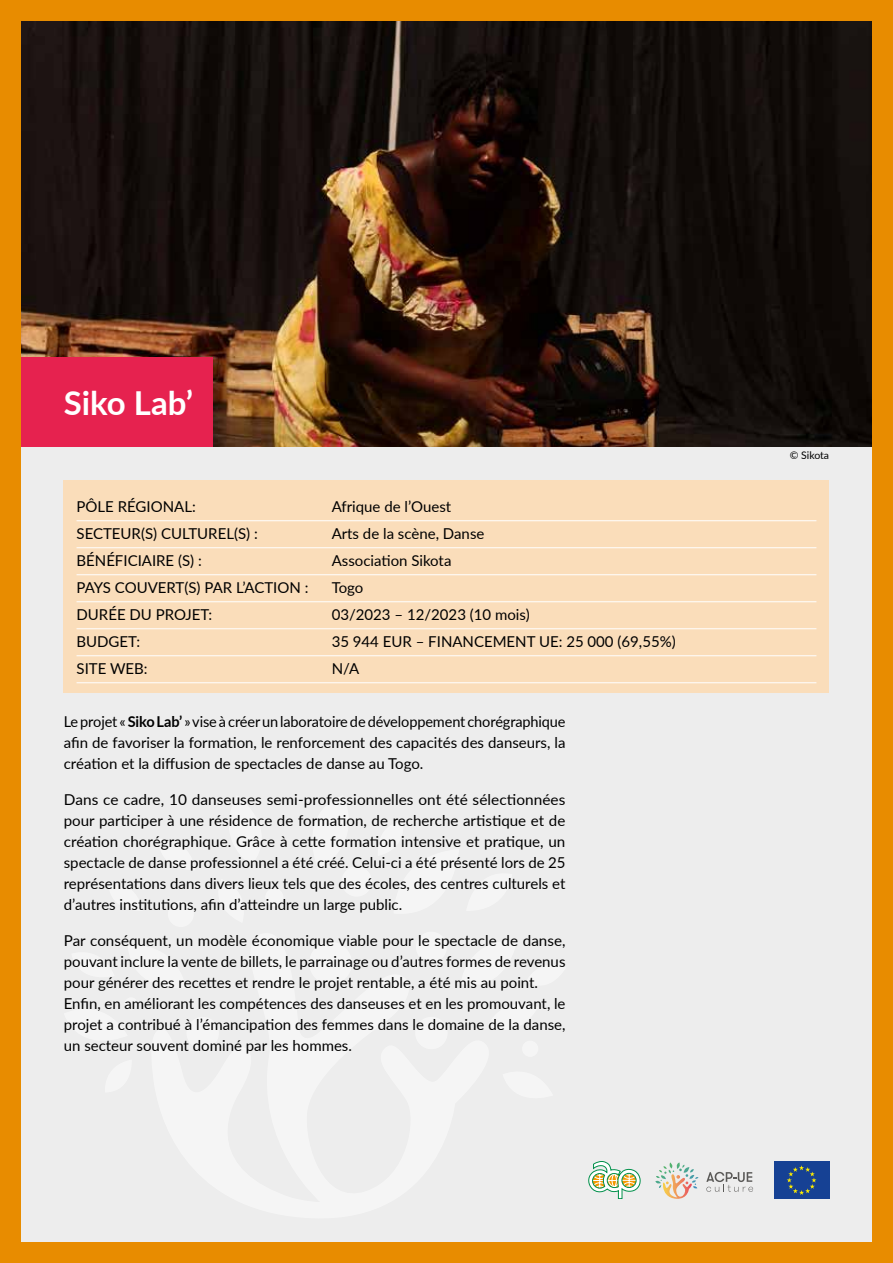
<style>
.page{position:relative;width:893px;height:1263px;background:#e88c00}
.page>*{position:absolute;margin:0;border:0;box-sizing:border-box;transform-origin:0 0}
.t1{font:700 33px "Lato";color:#fff}
.t2{font:15px/21px "Lato";color:#000;text-align:justify}
.t3{font:10.5px "Lato";letter-spacing:-.005em;color:#000}
.s1{font-weight:700}
</style>
<div class="page">
<div style="left:21px;top:21px;width:851px;height:1221px;background:#ededed"></div>
<div style="left:187px;top:1017px;width:32px;height:32px;background:#f5f5f5;border-radius:50%"></div>
<div style="left:309px;top:942px;width:43px;height:42px;background:#f5f5f5;border-radius:50%"></div>
<div style="left:415px;top:1017px;width:33px;height:32px;background:#f5f5f5;border-radius:50%"></div>
<div style="left:265px;top:888px;width:18px;height:18px;background:#f5f5f5;border-radius:50%"></div>
<div style="left:168px;top:901px;width:26px;height:26px;background:#f5f5f5;border-radius:50%"></div>
<div style="left:125px;top:997px;width:13px;height:13px;background:#f5f5f5;border-radius:50%"></div>
<div style="left:416px;top:932px;width:31px;height:30px;background:#f5f5f5;border-radius:50%"></div>
<div style="left:341px;top:866px;width:31px;height:31px;background:#f5f5f5;border-radius:50%"></div>
<div style="left:522px;top:1041px;width:16px;height:16px;background:#f5f5f5;border-radius:50%"></div>
<div style="left:64px;top:480px;width:765px;height:213px;background:#faddba"></div>
<hr style="left:77px;top:520px;width:739px;height:1px;background:#fff">
<hr style="left:77px;top:547px;width:739px;height:1px;background:#fff">
<hr style="left:77px;top:574px;width:739px;height:1px;background:#fff">
<hr style="left:77px;top:601px;width:739px;height:1px;background:#fff">
<hr style="left:77px;top:628px;width:739px;height:1px;background:#fff">
<hr style="left:77px;top:655px;width:739px;height:1px;background:#fff">
<hr style="left:77px;top:682px;width:739px;height:1px;background:#fff">
<svg style="left:588px;top:1161px;width:52px;height:38px"></svg>
<div style="left:774px;top:1162px;width:55px;height:37px;background:#164194"></div>
<svg style="left:787px;top:1165px;width:29px;height:30px"></svg>
<svg style="left:706px;top:1172px;width:47px;height:20px"></svg>
<svg style="left:655px;top:1162px;width:43px;height:37px"></svg>
<img style="left:21px;top:21px;width:851px;height:425px">
<div style="left:21px;top:357px;width:192px;height:89px;background:#e6224f"></div>
<h1 class="t1" style="left:64px;top:379px;width:131px">Siko Lab’</h1>
<p class="t2" style="left:77px;top:495px;width:121px">PÔLE RÉGIONAL:</p>
<p class="t2" style="left:332px;top:495px;width:121px">Afrique de l’Ouest</p>
<p class="t2" style="left:77px;top:522px;width:183px">SECTEUR(S) CULTUREL(S) :</p>
<p class="t2" style="left:332px;top:522px;width:154px">Arts de la scène, Danse</p>
<p class="t2" style="left:77px;top:549px;width:127px">BÉNÉFICIAIRE (S) :</p>
<p class="t2" style="left:332px;top:549px;width:121px">Association Sikota</p>
<p class="t2" style="left:77px;top:576px;width:233px">PAYS COUVERT(S) PAR L’ACTION :</p>
<p class="t2" style="left:332px;top:576px;width:33px">Togo</p>
<p class="t2" style="left:77px;top:603px;width:137px">DURÉE DU PROJET:</p>
<p class="t2" style="left:332px;top:603px;width:200px">03/2023 – 12/2023 (10 mois)</p>
<p class="t2" style="left:77px;top:630px;width:65px">BUDGET:</p>
<p class="t2" style="left:332px;top:630px;width:346px">35 944 EUR – FINANCEMENT UE: 25 000 (69,55%)</p>
<p class="t2" style="left:77px;top:657px;width:73px">SITE WEB:</p>
<p class="t2" style="left:332px;top:657px;width:29px">N/A</p>
<p class="t2" style="left:64px;top:710px;width:503px">Le projet « <span class="s1">Siko Lab’</span> » vise à créer un laboratoire de développement chorégraphique afin de favoriser la formation, le renforcement des capacités des danseurs, la création et la diffusion de spectacles de danse au Togo.</p>
<p class="t2" style="left:64px;top:788px;width:503px">Dans ce cadre, 10 danseuses semi-professionnelles ont été sélectionnées pour participer à une résidence de formation, de recherche artistique et de création chorégraphique. Grâce à cette formation intensive et pratique, un spectacle de danse professionnel a été créé. Celui-ci a été présenté lors de 25 représentations dans divers lieux tels que des écoles, des centres culturels et d’autres institutions, afin d’atteindre un large public.</p>
<p class="t2" style="left:64px;top:929px;width:503px;text-align:left">Par conséquent, un modèle économique viable pour le spectacle de danse, pouvant inclure la vente de billets, le parrainage ou d’autres formes de revenus pour générer des recettes et rendre le projet rentable, a été mis au point.<br>Enfin, en améliorant les compétences des danseuses et en les promouvant, le projet a contribué à l’émancipation des femmes dans le domaine de la danse, un secteur souvent dominé par les hommes.</p>
<p class="t3" style="left:790px;top:448px;width:41px">© Sikota</p>
</div>
